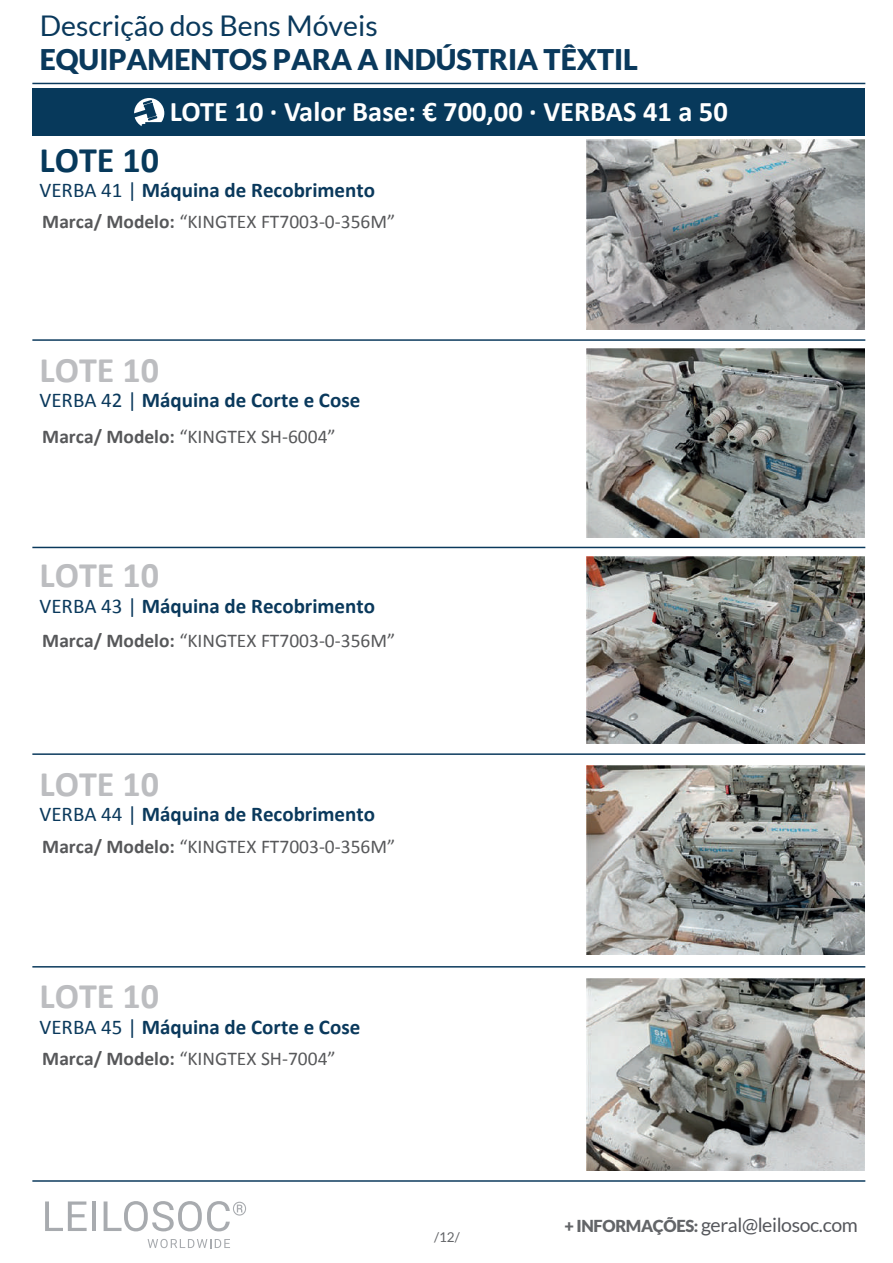
<style>
.page{position:relative;width:893px;height:1263px;background:#fff}
.page>*{position:absolute;margin:0;border:0;box-sizing:border-box;transform-origin:0 0}
.t1{font:700 36px "Calibri";color:#bcbdc0}
.t2{font:700 36px "Calibri";color:#07395b}
.t3{font:700 28.5px "Calibri";color:#fff}
.t4{font:900 28.5px "Lato";color:#0a395c}
.t5{font:28.5px "Lato";color:#0a395c}
.t6{font:700 21px "Calibri";color:#0a395c}
.t7{font:19.5px "Calibri";color:#57585a}
.t8{font:19.5px "Lato";letter-spacing:-.02em;color:#55575c}
.t9{font:13.5px "Lato";color:#636568}
.s1{font-weight:400}
.s2{font-weight:700}
.s3{font-weight:900;font-size:16.5px;color:#636568}
</style>
<div class="page">
<svg style="left:45px;top:1201px;width:42px;height:30px"></svg>
<hr style="left:92px;top:1201px;width:4px;height:30px;background:#a8abaf">
<svg style="left:104px;top:1201px;width:142px;height:30px"></svg>
<svg style="left:148px;top:1239px;width:82px;height:9px"></svg>
<div style="left:32px;top:88px;width:833px;height:47px;background:#07395b"></div>
<svg style="left:134px;top:98px;width:30px;height:28px"></svg>
<hr style="left:32px;top:83px;width:833px;height:1px;background:#0a395c">
<hr style="left:32px;top:1180px;width:833px;height:2px;background:#0a395c">
<hr style="left:32px;top:753px;width:833px;height:2px;background:#0a395c">
<hr style="left:32px;top:547px;width:833px;height:1px;background:#0a395c">
<hr style="left:32px;top:339px;width:833px;height:2px;background:#0a395c">
<hr style="left:32px;top:966px;width:833px;height:1px;background:#0a395c">
<img style="left:587px;top:140px;width:277px;height:189px">
<img style="left:587px;top:349px;width:277px;height:189px">
<img style="left:587px;top:556px;width:277px;height:187px">
<img style="left:587px;top:766px;width:277px;height:189px">
<img style="left:587px;top:978px;width:277px;height:192px">
<h2 class="t5" style="left:40px;top:10px;width:339px">Descrição dos Bens Móveis</h2>
<h2 class="t4" style="left:40px;top:43px;width:600px">EQUIPAMENTOS PARA A INDÚSTRIA TÊXTIL</h2>
<h2 class="t3" style="left:170px;top:92px;width:559px">LOTE 10 · Valor Base: € 700,00 · VERBAS 41 a 50</h2>
<h1 class="t2" style="left:39px;top:134px;width:121px">LOTE 10</h1>
<p class="t6" style="left:39px;top:175px;width:337px"><span class="s1">VERBA 41 |</span> Máquina de Recobrimento</p>
<p class="t7" style="left:42px;top:210px;width:354px"><span class="s2">Marca/ Modelo:</span> “KINGTEX FT7003-0-356M”</p>
<h1 class="t1" style="left:39px;top:344px;width:121px">LOTE 10</h1>
<p class="t6" style="left:39px;top:385px;width:322px"><span class="s1">VERBA 42 |</span> Máquina de Corte e Cose</p>
<p class="t7" style="left:42px;top:424px;width:295px"><span class="s2">Marca/ Modelo:</span> “KINGTEX SH-6004”</p>
<h1 class="t1" style="left:39px;top:550px;width:121px">LOTE 10</h1>
<p class="t6" style="left:39px;top:591px;width:337px"><span class="s1">VERBA 43 |</span> Máquina de Recobrimento</p>
<p class="t7" style="left:42px;top:629px;width:354px"><span class="s2">Marca/ Modelo:</span> “KINGTEX FT7003-0-356M”</p>
<h1 class="t1" style="left:39px;top:758px;width:121px">LOTE 10</h1>
<p class="t6" style="left:39px;top:799px;width:337px"><span class="s1">VERBA 44 |</span> Máquina de Recobrimento</p>
<p class="t7" style="left:42px;top:834px;width:354px"><span class="s2">Marca/ Modelo:</span> “KINGTEX FT7003-0-356M”</p>
<h1 class="t1" style="left:39px;top:971px;width:121px">LOTE 10</h1>
<p class="t6" style="left:39px;top:1012px;width:322px"><span class="s1">VERBA 45 |</span> Máquina de Corte e Cose</p>
<p class="t7" style="left:42px;top:1047px;width:295px"><span class="s2">Marca/ Modelo:</span> “KINGTEX SH-7004”</p>
<p class="t9" style="left:434px;top:1230px;width:27px">/12/</p>
<p class="t8" style="left:564px;top:1214px;width:295px"><span class="s3">+ INFORMAÇÕES:</span> geral@leilosoc.com</p>
</div>
